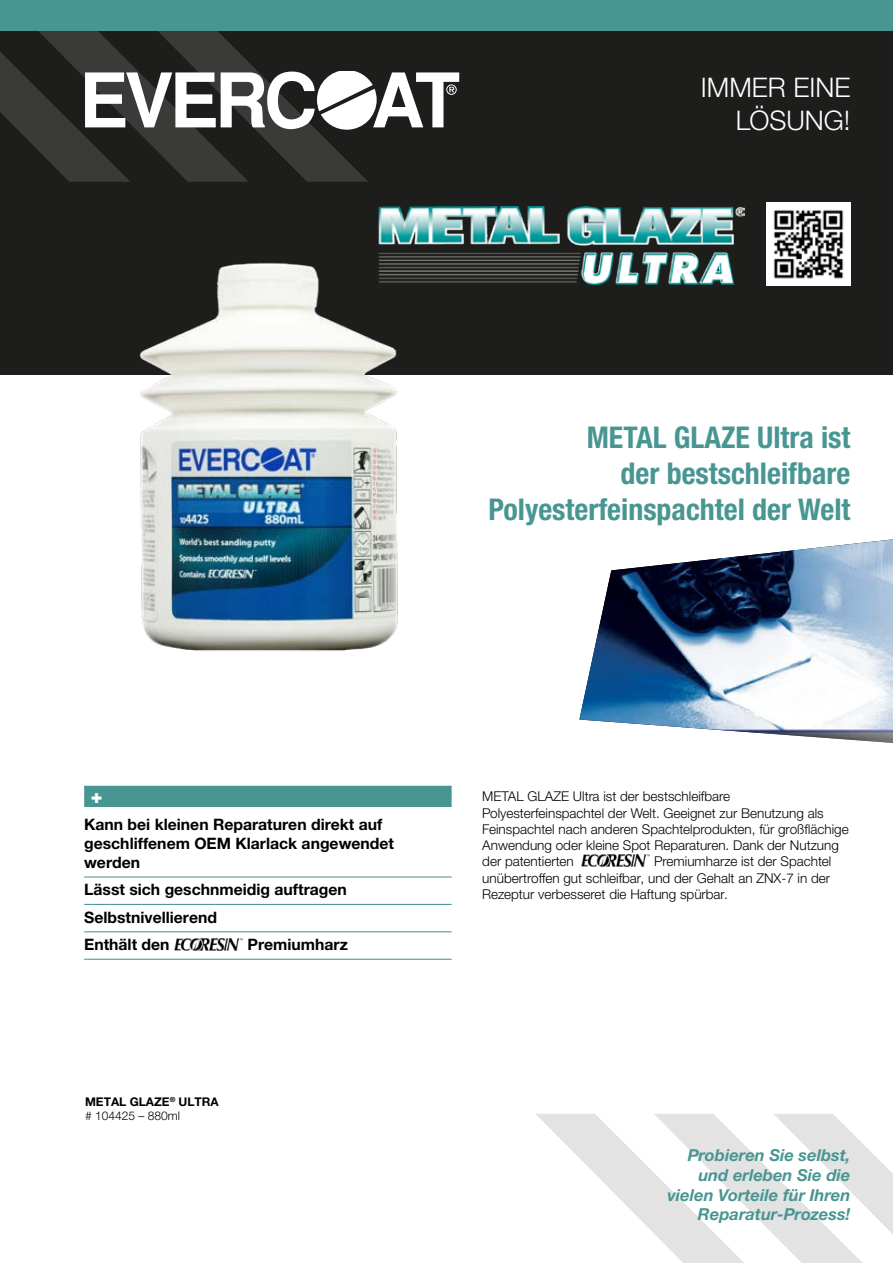
<style>
.page{position:relative;width:893px;height:1263px;background:#fff}
.page>*{position:absolute;margin:0;border:0;box-sizing:border-box;transform-origin:0 0}
.t1{font:700 condensed 30px/36px "Helvetica Neue LT Pro";color:#489692;text-align:right}
.t2{font:300 27px/32.4px "Helvetica Neue LTW1 G";color:#fff;text-align:right}
.t3{font:900 19.5px "Helvetica Neue LTW1 G";color:#fff}
.t4{font:italic 700 16.5px/19.8px "Helvetica Neue LTW1 G";color:#489692;text-align:right}
.t5{font:700 15.75px/18.9px "Helvetica Neue LT Pro";color:#000}
.t6{font:300 13.5px/16.4px "Helvetica Neue LTW1 G";color:#000}
.t7{font:700 12px "Helvetica Neue LT Pro";color:#000}
.t8{font:300 12px "Helvetica Neue LTW1 G";color:#000}
</style>
<div class="page">
<div style="left:0;top:0;width:893px;height:374px;background:#1d1d1b"></div>
<svg style="left:536px;top:1114px;width:357px;height:149px"></svg>
<img style="left:581px;top:855px;width:69px;height:11px">
<div style="left:84px;top:786px;width:368px;height:21px;background:#489692"></div>
<hr style="left:84px;top:876px;width:368px;height:1px;background:#489692">
<hr style="left:84px;top:904px;width:368px;height:1px;background:#489692">
<hr style="left:84px;top:931px;width:368px;height:1px;background:#489692">
<hr style="left:84px;top:959px;width:368px;height:1px;background:#489692">
<img style="left:174px;top:939px;width:69px;height:11px">
<div style="left:0;top:0;width:893px;height:30px;background:#489692"></div>
<svg style="left:0;top:30px;width:459px;height:152px"></svg>
<img style="left:378px;top:206px;width:366px;height:79px">
<img style="left:579px;top:539px;width:314px;height:204px">
<img style="left:767px;top:202px;width:83px;height:84px">
<img style="left:79px;top:230px;width:390px;height:421px">
<h2 class="t2" style="left:701px;top:71px;width:151px">IMMER EINE<br>LÖSUNG!</h2>
<h1 class="t1" style="left:489px;top:419px;width:363px">METAL GLAZE Ultra ist<br>der bestschleifbare<br>Polyesterfeinspachtel der Welt</h1>
<h3 class="t3" style="left:91px;top:784px;width:13px">+</h3>
<p class="t5" style="left:84px;top:815px;width:311px">Kann bei kleinen Reparaturen direkt auf geschliffenem OEM Klarlack angewendet werden</p>
<p class="t5" style="left:84px;top:876px;width:264px;line-height:27.5px">Lässt sich geschnmeidig auftragen<br>Selbstnivellierend<br>Enthält den</p>
<p class="t5" style="left:248px;top:935px;width:102px">Premiumharz</p>
<p class="t7" style="left:85px;top:1094px;width:135px">METAL GLAZE<sup>®</sup> ULTRA</p>
<p class="t8" style="left:85px;top:1108px;width:96px"># 104425 – 880ml</p>
<p class="t6" style="left:482px;top:788px;width:368px">METAL GLAZE Ultra ist der bestschleifbare Polyesterfeinspachtel der Welt. Geeignet zur Benutzung als Feinspachtel nach anderen Spachtelprodukten, für großflächige Anwendung oder kleine Spot Reparaturen. Dank der Nutzung der patentierten</p>
<p class="t6" style="left:482px;top:853px;width:351px;text-align:justify;text-indent:172px">Premiumharze ist der Spachtel unübertroffen gut schleifbar, und der Gehalt an ZNX-7 in der Rezeptur verbesseret die Haftung spürbar.</p>
<p class="t4" style="left:667px;top:1145px;width:185px">Probieren Sie selbst, und erleben Sie die vielen Vorteile für Ihren<br>Reparatur-Prozess!</p>
</div>
